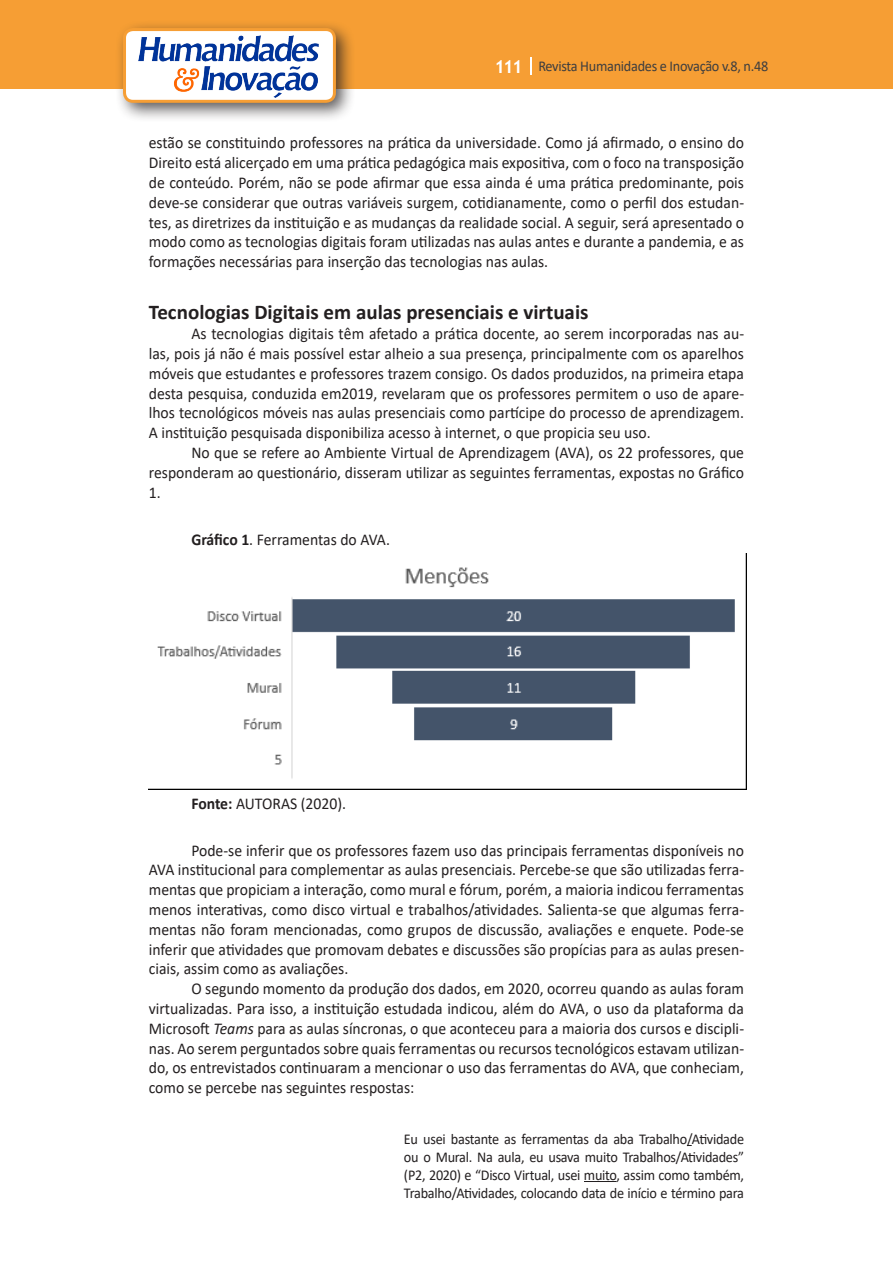
<style>
.page{position:relative;width:893px;height:1263px;background:#fff}
.page>*{position:absolute;margin:0;border:0;box-sizing:border-box;transform-origin:0 0}
.Titulo_2{font:700 21px "Calibri";color:#231f20}
.Texto{font:16.5px/19.8px "Calibri";color:#231f20;text-align:justify;scale:.95 1}
.citacao{font:15px/18px "Calibri";letter-spacing:-.02em;color:#231f20;text-align:justify;scale:.95 1}
.t1{font:15px "Calibri";letter-spacing:-.02em;color:#3e3e3f;scale:.95 1}
.s1{font-family:"Trebuchet MS";font-weight:700;font-size:18px;color:#fff}
.s2{font-weight:700}
.s3{font-style:italic}
</style>
<div class="page">
<div style="left:0;top:0;width:893px;height:88px;background:#f69e34"></div>
<svg style="left:530px;top:57px;width:2px;height:18px"></svg>
<div style="left:115px;top:20px;width:241px;height:103px;background:#231f20;opacity:.75"></div>
<div style="left:125px;top:30px;width:209px;height:71px;background:#fff;border-radius:9px"></div>
<img style="left:138px;top:35px;width:181px;height:62px">
<div style="left:123px;top:28px;width:213px;height:75px;border:3px solid #f69e34;border-radius:9px"></div>
<hr style="left:584px;top:1181px;width:33px;height:1px;background:#231f20">
<img style="left:149px;top:553px;width:597px;height:236px">
<p class="t1" style="left:495px;top:56px;width:290px"><span class="s1">111</span> Revista Humanidades e Inovação v.8, n.48</p>
<p class="Texto" style="left:149px;top:133px;width:628px">estão se constituindo professores na prática da universidade. Como já afirmado, o ensino do Direito está alicerçado em uma prática pedagógica mais expositiva, com o foco na transposição de conteúdo. Porém, não se pode afirmar que essa ainda é uma prática predominante, pois deve-se considerar que outras variáveis surgem, cotidianamente, como o perfil dos estudan&shy;tes, as diretrizes da instituição e as mudanças da realidade social. A seguir, será apresentado o modo como as tecnologias digitais foram utilizadas nas aulas antes e durante a pandemia, e as formações necessárias para inserção das tecnologias nas aulas.</p>
<p class="Titulo_2" style="left:149px;top:298px;width:441px">Tecnologias Digitais em aulas presenciais e virtuais</p>
<p class="Texto" style="left:149px;top:323px;width:628px;text-indent:43px">As tecnologias digitais têm afetado a prática docente, ao serem incorporadas nas au&shy;las, pois já não é mais possível estar alheio a sua presença, principalmente com os aparelhos móveis que estudantes e professores trazem consigo. Os dados produzidos, na primeira etapa desta pesquisa, conduzida em2019, revelaram que os professores permitem o uso de apare&shy;lhos tecnológicos móveis nas aulas presenciais como partícipe do processo de aprendizagem.<br>A instituição pesquisada disponibiliza acesso à internet, o que propicia seu uso.</p>
<p class="Texto" style="left:149px;top:442px;width:628px;text-indent:43px">No que se refere ao Ambiente Virtual de Aprendizagem (AVA), os 22 professores, que responderam ao questionário, disseram utilizar as seguintes ferramentas, expostas no Gráfico 1.</p>
<p class="Texto" style="left:191px;top:529px;width:211px"><span class="s2">Gráfico 1</span>. Ferramentas do AVA.</p>
<p class="Texto" style="left:191px;top:793px;width:164px"><span class="s2">Fonte:</span> AUTORAS (2020).</p>
<p class="Texto" style="left:149px;top:840px;width:628px;text-indent:43px">Pode-se inferir que os professores fazem uso das principais ferramentas disponíveis no AVA institucional para complementar as aulas presenciais. Percebe-se que são utilizadas ferra&shy;mentas que propiciam a interação, como mural e fórum, porém, a maioria indicou ferramentas menos interativas, como disco virtual e trabalhos/atividades. Salienta-se que algumas ferra&shy;mentas não foram mencionadas, como grupos de discussão, avaliações e enquete. Pode-se inferir que atividades que promovam debates e discussões são propícias para as aulas presen&shy;ciais, assim como as avaliações.</p>
<p class="Texto" style="left:149px;top:978px;width:628px;text-indent:43px">O segundo momento da produção dos dados, em 2020, ocorreu quando as aulas foram virtualizadas. Para isso, a instituição estudada indicou, além do AVA, o uso da plataforma da Microsoft <span class="s3">Teams</span> para as aulas síncronas, o que aconteceu para a maioria dos cursos e discipli&shy;nas. Ao serem perguntados sobre quais ferramentas ou recursos tecnológicos estavam utilizan&shy;do, os entrevistados continuaram a mencionar o uso das ferramentas do AVA, que conheciam, como se percebe nas seguintes respostas:</p>
<p class="citacao" style="left:404px;top:1129px;width:360px">Eu usei bastante as ferramentas da aba Trabalho/Atividade ou o Mural. Na aula, eu usava muito Trabalhos/Atividades” (P2, 2020) e “Disco Virtual, usei muito, assim como também, Trabalho/Atividades, colocando data de início e término para</p>
</div>
